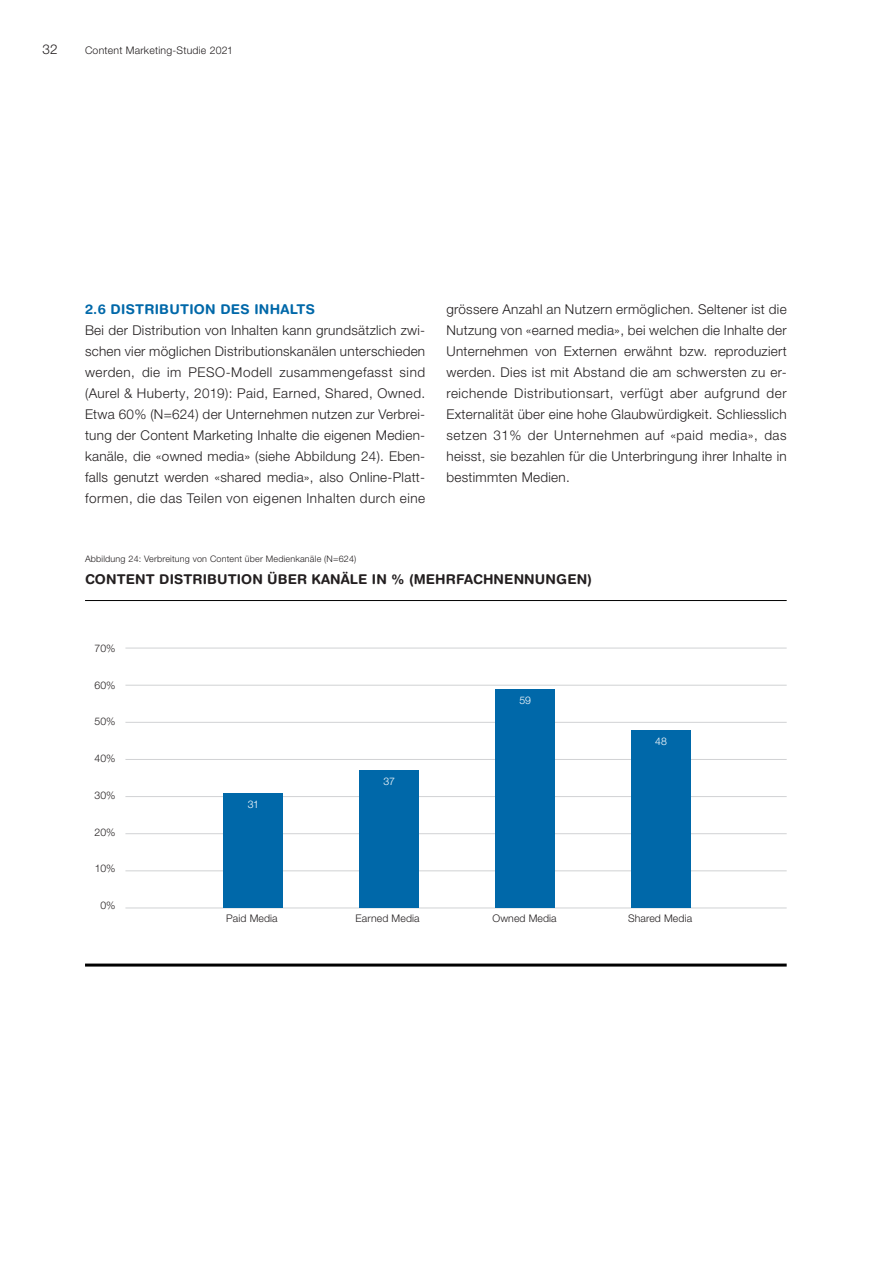
<style>
.page{position:relative;width:893px;height:1263px;background:#fff}
.page>*{position:absolute;margin:0;border:0;box-sizing:border-box;transform-origin:0 0}
.t1{font:300 13.5px/21px "Helvetica Neue LT Pro";letter-spacing:.02em;color:#231f20}
.t2{font:700 13.5px "Helvetica Rounded LT";letter-spacing:.01em;color:#231f20}
.t3{font:700 13.5px "Helvetica Rounded LT Std";letter-spacing:.02em;color:#0068a9}
.t4{font:300 10.5px "Helvetica Neue LT Pro";letter-spacing:.01em;color:#231f20}
.t5{font:300 10.5px "Helvetica Neue LT Pro";letter-spacing:.005em;color:#fff}
.t6{font:300 9px "Helvetica Neue LT Pro";letter-spacing:.02em;color:#231f20}
</style>
<div class="page">
<hr style="left:125px;top:685px;width:662px;height:1px;background:#d1d2d4">
<hr style="left:125px;top:648px;width:662px;height:1px;background:#d1d2d4">
<hr style="left:125px;top:722px;width:662px;height:1px;background:#d1d2d4">
<hr style="left:125px;top:759px;width:662px;height:1px;background:#d1d2d4">
<hr style="left:125px;top:796px;width:662px;height:1px;background:#d1d2d4">
<hr style="left:125px;top:833px;width:662px;height:1px;background:#d1d2d4">
<hr style="left:125px;top:870px;width:662px;height:1px;background:#d1d2d4">
<hr style="left:125px;top:907px;width:662px;height:1px;background:#d1d2d4">
<hr style="left:85px;top:600px;width:702px;height:1px;background:#000">
<hr style="left:85px;top:963px;width:702px;height:3px;background:#000">
<div style="left:224px;top:793px;width:59px;height:115px;background:#0068a9"></div>
<div style="left:359px;top:770px;width:60px;height:138px;background:#0068a9"></div>
<div style="left:631px;top:730px;width:60px;height:178px;background:#0068a9"></div>
<div style="left:495px;top:689px;width:60px;height:218px;background:#0068a9"></div>
<p class="t1" style="left:43px;top:38px;width:17px">32</p>
<p class="t4" style="left:85px;top:43px;width:150px">Content Marketing-Studie 2021</p>
<p class="t3" style="left:85px;top:301px;width:231px">2.6 DISTRIBUTION DES INHALTS</p>
<p class="t1" style="left:85px;top:319px;width:342px;text-align:justify">Bei der Distribution von Inhalten kann grundsätzlich zwi&shy;schen vier möglichen Distributionskanälen unterschieden werden, die im PESO-Modell zusammengefasst sind (Aurel &amp; Huberty, 2019): Paid, Earned, Shared, Owned.<br>Etwa 60% (N=624) der Unternehmen nutzen zur Verbrei&shy;tung der Content Marketing Inhalte die eigenen Medien&shy;kanäle, die «owned media» (siehe Abbildung 24). Eben&shy;falls genutzt werden «shared media», also Online-Platt&shy;formen, die das Teilen von eigenen Inhalten durch eine</p>
<p class="t6" style="left:85px;top:554px;width:273px">Abbildung 24: Verbreitung von Content über Medienkanäle (N=624)</p>
<p class="t1" style="left:446px;top:298px;width:342px">grössere Anzahl an Nutzern ermöglichen. Seltener ist die Nutzung von «earned media», bei welchen die Inhalte der Unternehmen von Externen erwähnt bzw. reproduziert werden. Dies ist mit Abstand die am schwersten zu er&shy;reichende Distributionsart, verfügt aber aufgrund der Externalität über eine hohe Glaubwürdigkeit. Schliesslich setzen 31% der Unternehmen auf «paid media», das heisst, sie bezahlen für die Unterbringung ihrer Inhalte in bestimmten Medien.</p>
<p class="t2" style="left:85px;top:571px;width:508px">CONTENT DISTRIBUTION ÜBER KANÄLE IN % (MEHRFACHNENNUNGEN)</p>
<p class="t4" style="left:94px;top:642px;width:23px">70%</p>
<p class="t4" style="left:94px;top:678px;width:23px">60%</p>
<p class="t4" style="left:94px;top:715px;width:23px">50%</p>
<p class="t4" style="left:94px;top:752px;width:23px">40%</p>
<p class="t4" style="left:94px;top:789px;width:23px">30%</p>
<p class="t4" style="left:94px;top:825px;width:23px">20%</p>
<p class="t4" style="left:95px;top:862px;width:22px">10%</p>
<p class="t4" style="left:100px;top:899px;width:17px">0%</p>
<p class="t5" style="left:248px;top:798px;width:13px">31</p>
<p class="t5" style="left:383px;top:775px;width:13px">37</p>
<p class="t5" style="left:519px;top:694px;width:13px">59</p>
<p class="t5" style="left:655px;top:735px;width:13px">48</p>
<p class="t4" style="left:226px;top:911px;width:53px">Paid Media</p>
<p class="t4" style="left:356px;top:911px;width:65px">Earned Media</p>
<p class="t4" style="left:492px;top:911px;width:66px">Owned Media</p>
<p class="t4" style="left:628px;top:911px;width:65px">Shared Media</p>
</div>
